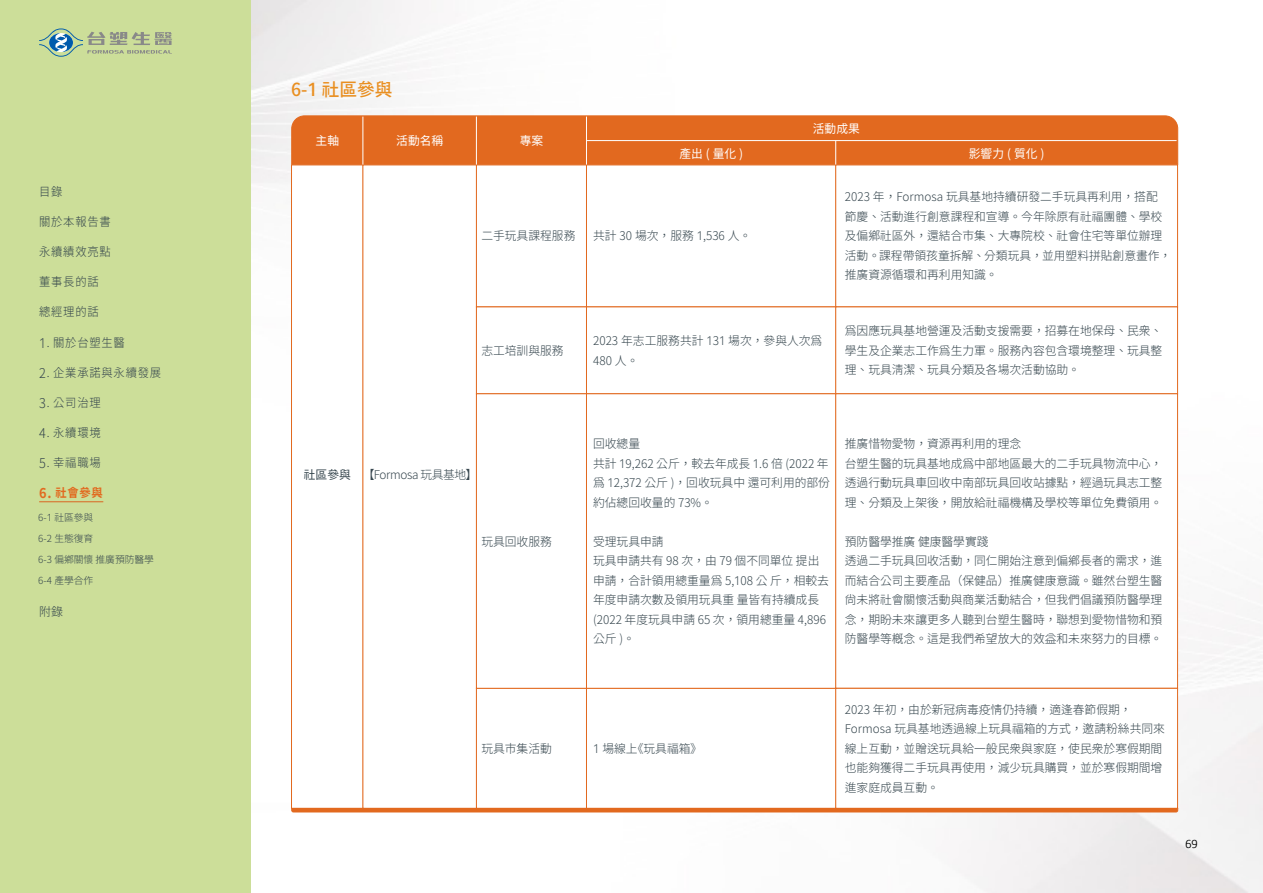
<style>
.page{position:relative;width:1263px;height:893px;background:#fff}
.page>*{position:absolute;margin:0;border:0;box-sizing:border-box;transform-origin:0 0}
.t1{font:18px "Gen Yo Gothic TW M";color:#e98f21}
.t2{font:12px/19.5px "Gen Yo Gothic TW L";color:#36464e}
.t3{font:12px "Gen Yo Gothic TW L";letter-spacing:.07em;color:#34454c;scale:.94 1}
.t4{font:12px "Gen Yo Gothic TW R";color:#fff}
.t5{font:12px "Gen Yo Gothic TW L";color:#36464e;scale:.94 1}
.t6{font:12px "Gen Yo Gothic TW L";letter-spacing:-.03em;color:#36464e}
.t7{font:12px "Gen Yo Gothic TW L";letter-spacing:.07em;color:#36464e;scale:.94 1}
.t8{font:12px "Gen Yo Gothic TW B";color:#e2691f;scale:.94 1}
.t9{font:12px "Gen Yo Gothic TW R";color:#36464e}
.t10{font:12px "Gen Yo Gothic TW L";letter-spacing:.07em;color:#34454c}
.t11{font:10.5px "Euphemia UCAS";color:#000}
.t12{font:9.75px/21px "Gen Yo Gothic TW L";color:#34454c}
.t13{font:9.75px/21px "Gen Yo Gothic TW L";color:#36464e}
.s1{font-size:13.5px}
</style>
<div class="page">
<div style="left:0;top:0;width:251px;height:893px;background:#ccde99"></div>
<svg style="left:39px;top:28px;width:133px;height:29px"></svg>
<hr style="left:39px;top:501px;width:64px;height:1px;background:#d96722">
<div style="left:291px;top:165px;width:73px;height:644px;background:#fff;border:1px solid #e2691f"></div>
<div style="left:362px;top:165px;width:115px;height:644px;background:#fff"></div>
<div style="left:476px;top:688px;width:111px;height:121px;background:#fff;border:1px solid #e2691f"></div>
<div style="left:586px;top:688px;width:250px;height:121px;background:#fff"></div>
<div style="left:476px;top:165px;width:111px;height:142px;background:#fff;border:1px solid #e2691f"></div>
<div style="left:586px;top:165px;width:250px;height:142px;background:#fff"></div>
<div style="left:835px;top:165px;width:343px;height:142px;background:#fff;border:1px solid #e2691f"></div>
<div style="left:476px;top:306px;width:111px;height:88px;background:#fff;border:1px solid #e2691f"></div>
<div style="left:586px;top:306px;width:250px;height:88px;background:#fff;border:1px solid #e2691f"></div>
<div style="left:835px;top:306px;width:343px;height:88px;background:#fff;border:1px solid #e2691f"></div>
<div style="left:476px;top:393px;width:111px;height:296px;background:#fff;border:1px solid #e2691f"></div>
<div style="left:586px;top:393px;width:250px;height:296px;background:#fff;border:1px solid #e2691f"></div>
<div style="left:835px;top:393px;width:343px;height:296px;background:#fff;border:1px solid #e2691f"></div>
<div style="left:835px;top:688px;width:343px;height:121px;background:#fff;border:1px solid #e2691f"></div>
<hr style="left:291px;top:808px;width:887px;height:4px;background:#e2691f">
<div style="left:291px;top:115px;width:887px;height:50px;background:#e2691f"></div>
<hr style="left:586px;top:140px;width:590px;height:1px;background:#fff">
<p class="t3" style="left:39px;top:185px;width:26px">目錄</p>
<p class="t3" style="left:39px;top:215px;width:78px">關於本報告書</p>
<p class="t3" style="left:39px;top:245px;width:78px">永續績效亮點</p>
<p class="t3" style="left:39px;top:275px;width:65px">董事長的話</p>
<p class="t3" style="left:39px;top:305px;width:65px">總經理的話</p>
<p class="t5" style="left:39px;top:336px;width:93px"><span class="s1">1</span>. 關於台塑生醫</p>
<p class="t7" style="left:39px;top:366px;width:131px"><span class="s1">2</span>. 企業承諾與永續發展</p>
<p class="t5" style="left:39px;top:396px;width:67px"><span class="s1">3</span>. 公司治理</p>
<p class="t3" style="left:39px;top:426px;width:67px"><span class="s1">4</span>. 永續環境</p>
<p class="t5" style="left:39px;top:456px;width:67px"><span class="s1">5</span>. 幸福職場</p>
<p class="t8" style="left:39px;top:486px;width:69px"><span class="s1">6.</span> 社會參與</p>
<p class="t13" style="left:38px;top:507px;width:57px">6-1 社區參與<br>6-2 生態復育</p>
<p class="t12" style="left:38px;top:549px;width:117px">6-3 偏鄉關懷 推廣預防醫學<br>6-4 產學合作</p>
<p class="t10" style="left:39px;top:605px;width:25px">附錄</p>
<h1 class="t1" style="left:291px;top:80px;width:103px">6-1 社區參與</h1>
<p class="t4" style="left:316px;top:134px;width:25px">主軸</p>
<p class="t4" style="left:396px;top:134px;width:49px">活動名稱</p>
<p class="t4" style="left:520px;top:134px;width:25px">專案</p>
<p class="t2" style="left:481px;top:227px;width:96px">二手玩具課程服務</p>
<p class="t2" style="left:481px;top:341px;width:84px">志工培訓與服務</p>
<p class="t4" style="left:813px;top:122px;width:49px">活動成果</p>
<p class="t4" style="left:679px;top:147px;width:65px">產出(量化)</p>
<p class="t4" style="left:969px;top:147px;width:77px">影響力 ( 質化 )</p>
<p class="t2" style="left:593px;top:227px;width:160px">共計 30 場次，服務 1,536 人。</p>
<p class="t2" style="left:593px;top:331px;width:231px">2023 年志工服務共計 131 場次，參與人次為<br>480 人。</p>
<p class="t2" style="left:845px;top:188px;width:328px">2023 年，Formosa 玩具基地持續研發二手玩具再利用，搭配節慶、活動進行創意課程和宣導。今年除原有社福團體、學校及偏鄉社區外，還結合市集、大專院校、社會住宅等單位辦理活動。課程帶領孩童拆解、分類玩具，並用塑料拼貼創意畫作，推廣資源循環和再利用知識。</p>
<p class="t2" style="left:845px;top:321px;width:319px;text-align:justify">為因應玩具基地營運及活動支援需要，招募在地保母、民眾、學生及企業志工作為生力軍。服務內容包含環境整理、玩具整理、玩具清潔、玩具分類及各場次活動協助。</p>
<p class="t9" style="left:304px;top:467px;width:49px">社區參與</p>
<p class="t6" style="left:368px;top:467px;width:105px">【Formosa 玩具基地】</p>
<p class="t2" style="left:481px;top:532px;width:72px">玩具回收服務</p>
<p class="t2" style="left:481px;top:739px;width:72px">玩具市集活動</p>
<p class="t2" style="left:593px;top:434px;width:238px">回收總量<br>共計 19,262 公斤，較去年成長 1.6 倍 (2022 年為 12,372 公斤 )，回收玩具中還可利用的部份約佔總回收量的 73%。</p>
<p class="t2" style="left:593px;top:532px;width:237px">受理玩具申請<br>玩具申請共有 98 次，由 79 個不同單位提出申請，合計領用總重量為 5,108 公斤，相較去年度申請次數及領用玩具重量皆有持續成長(2022 年度玩具申請 65 次，領用總重量 4,896公斤 )。</p>
<p class="t2" style="left:845px;top:434px;width:319px">推廣惜物愛物，資源再利用的理念<br>台塑生醫的玩具基地成為中部地區最大的二手玩具物流中心，透過行動玩具車回收中南部玩具回收站據點，經過玩具志工整理、分類及上架後，開放給社福機構及學校等單位免費領用。</p>
<p class="t2" style="left:845px;top:532px;width:319px">預防醫學推廣健康醫學實踐<br>透過二手玩具回收活動，同仁開始注意到偏鄉長者的需求，進而結合公司主要產品（保健品）推廣健康意識。雖然台塑生醫尚未將社會關懷活動與商業活動結合，但我們倡議預防醫學理念，期盼未來讓更多人聽到台塑生醫時，聯想到愛物惜物和預防醫學等概念。這是我們希望放大的效益和未來努力的目標。</p>
<p class="t2" style="left:593px;top:739px;width:105px">1 場線上《玩具福箱》</p>
<p class="t2" style="left:845px;top:700px;width:322px">2023 年初，由於新冠病毒疫情仍持續，適逢春節假期，<br>Formosa 玩具基地透過線上玩具福箱的方式，邀請粉絲共同來線上互動，並贈送玩具給一般民眾與家庭，使民眾於寒假期間也能夠獲得二手玩具再使用，減少玩具購買，並於寒假期間增進家庭成員互動。</p>
<p class="t11" style="left:1185px;top:837px;width:14px">69</p>
</div>
